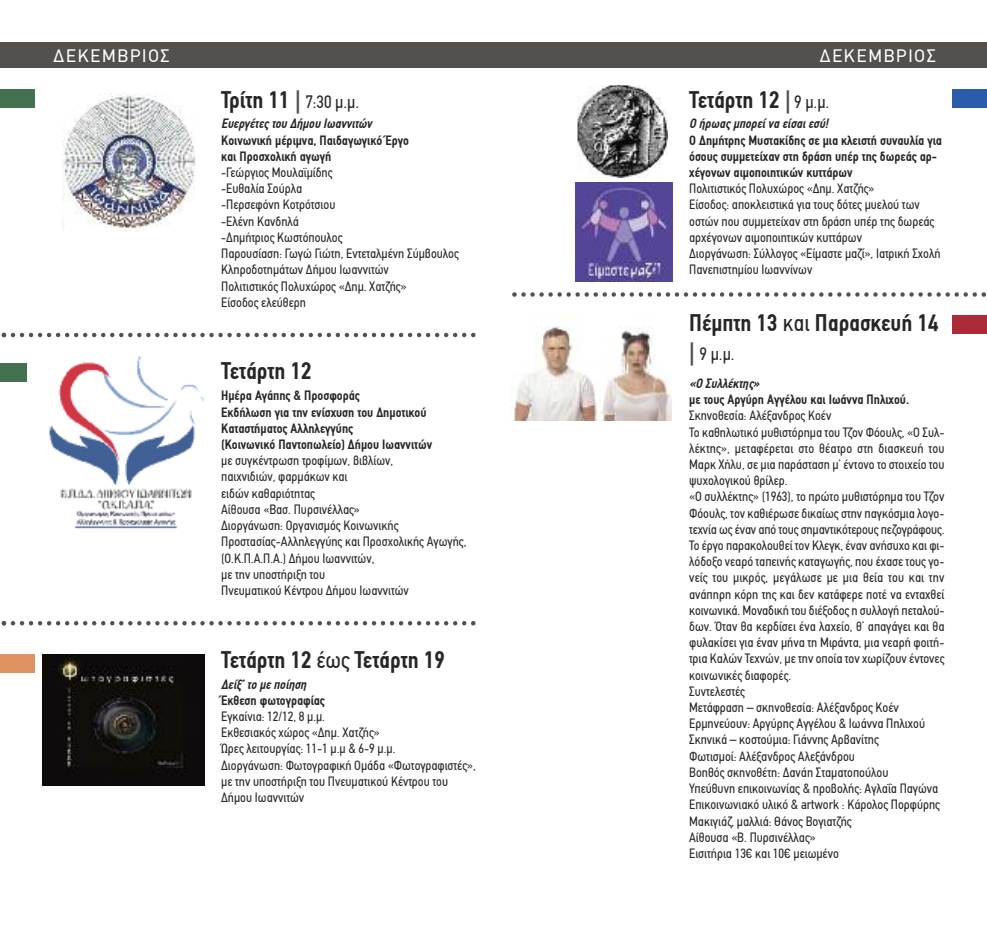
<style>
.page{position:relative;width:987px;height:936px;background:#fff}
.page>*{position:absolute;margin:0;border:0;box-sizing:border-box;transform-origin:0 0}
.t1{font:700 24px "PF Din Text Condensed";color:#272627}
.t2{font:18px "PF Din Text Condensed";color:#272627}
.t3{font:18px "PF Din Text";letter-spacing:.1em;color:#fff}
.t4{font:13.5px/16.2px "PF Din Text Condensed";color:#272627}
.t5{font:700 13.5px/16.2px "PF Din Text Condensed";color:#272627}
.t6{font:italic 700 13.5px "PF Din Text Condensed";color:#272627}
.s1{font-weight:700;font-size:24px}
.s2{font-weight:700;font-size:24px;color:#53504e}
.s3{font-weight:400}
.s4{color:#53504e}
.s5{font-weight:400;font-size:18px}
</style>
<div class="page">
<svg style="left:512px;top:292px;width:474px;height:5px"></svg>
<div style="left:952px;top:316px;width:34px;height:18px;background:#ad2a39"></div>
<div style="left:952px;top:89px;width:34px;height:19px;background:#295ba7"></div>
<div style="left:0;top:43px;width:493px;height:25px;background:#53504e"></div>
<div style="left:493px;top:43px;width:493px;height:25px;background:#53504e"></div>
<div style="left:0;top:89px;width:34px;height:18px;background:#43704e"></div>
<div style="left:0;top:363px;width:34px;height:18px;background:#43704e"></div>
<div style="left:0;top:654px;width:34px;height:18px;background:#e09361"></div>
<img style="left:510px;top:315px;width:161px;height:105px">
<svg style="left:2px;top:333px;width:473px;height:4px"></svg>
<svg style="left:2px;top:621px;width:473px;height:4px"></svg>
<img style="left:43px;top:655px;width:161px;height:130px">
<img style="left:575px;top:183px;width:97px;height:98px">
<img style="left:577px;top:85px;width:90px;height:93px">
<img style="left:63px;top:93px;width:132px;height:138px">
<img style="left:28px;top:356px;width:176px;height:173px">
<h2 class="t3" style="left:54px;top:48px;width:118px">ΔΕΚΕΜΒΡΙΟΣ</h2>
<h2 class="t3" style="left:819px;top:48px;width:118px">ΔΕΚΕΜΒΡΙΟΣ</h2>
<h2 class="t2" style="left:221px;top:91px;width:139px"><span class="s1">Τρίτη 11</span> <span class="s2">|</span> 7:30 μ.μ.</h2>
<p class="t6" style="left:221px;top:116px;width:152px">Ευεργέτες του Δήμου Ιωαννιτών</p>
<p class="t5" style="left:221px;top:132px;width:189px">Κοινωνική μέριμνα, ΠαιδαγωγικόΈργο και Προσχολική αγωγή</p>
<p class="t4" style="left:221px;top:164px;width:239px">-Γεώργιος Μουλαϊμίδης<br>-Ευθαλία Σούρλα<br>-Περσεφόνη Κοτρότσιου<br>-Ελένη Κανδηλά<br>-Δημήτριος Κωστόπουλος<br>Παρουσίαση: Γωγώ Γιώτη, Εντεταλμένη Σύμβουλος<br>Κληροδοτημάτων Δήμου Ιωαννιτών<br>Πολιτιστικός Πολυχώρος «Δημ. Χατζής»<br>Είσοδος ελεύθερη</p>
<h1 class="t1" style="left:221px;top:357px;width:92px">Τετάρτη 12</h1>
<p class="t5" style="left:221px;top:387px;width:212px">Ημέρα Αγάπης &amp; Προσφοράς<br>Εκδήλωση για την ενίσχυση του Δημοτικού Καταστήματος Αλληλεγγύης<br>(Κοινωνικό Παντοπωλείο) Δήμου Ιωαννιτών</p>
<p class="t4" style="left:221px;top:452px;width:247px">με συγκέντρωση τροφίμων, βιβλίων,<br>παιχνιδιών, φαρμάκων και<br>ειδών καθαριότητας<br>Αίθουσα «Βασ. Πυρσινέλλας»<br>Διοργάνωση: Οργανισμός Κοινωνικής<br>Προστασίας-Αλληλεγγύης και Προσχολικής Αγωγής, (Ο.Κ.Π.Α.Π.Α.) Δήμου Ιωαννιτών,<br>με την υποστήριξη του<br>Πνευματικού Κέντρου Δήμου Ιωαννιτών</p>
<h1 class="t1" style="left:221px;top:645px;width:225px">Τετάρτη 12 <span class="s3">έως</span> Τετάρτη 19</h1>
<p class="t6" style="left:221px;top:676px;width:87px">Δείξ’ το με ποίηση</p>
<p class="t5" style="left:221px;top:692px;width:105px">Έκθεση φωτογραφίας</p>
<p class="t4" style="left:221px;top:708px;width:256px">Εγκαίνια: 12/12, 8 μ.μ.<br>Εκθεσιακός χώρος «Δημ. Χατζής»<br>Ώρες λειτουργίας: 11-1 μ.μ &amp; 6-9 μ.μ.<br>Διοργάνωση: Φωτογραφική Ομάδα «Φωτογραφιστές», με την υποστήριξη του Πνευματικού Κέντρου του Δήμου Ιωαννιτών</p>
<h1 class="t1" style="left:689px;top:85px;width:142px">Τετάρτη 12 <span class="s4">|</span> <span class="s5">9 μ.μ.</span></h1>
<p class="t6" style="left:689px;top:116px;width:141px">Ο ήρωας μπορεί να είσαι εσύ!</p>
<p class="t5" style="left:689px;top:132px;width:254px">Ο Δημήτρης Μυστακίδης σε μια κλειστή συναυλία για όσους συμμετείχαν στη δράση υπέρ της δωρεάς αρ&shy;χέγονων αιμοποιητικών κυττάρων</p>
<p class="t4" style="left:689px;top:181px;width:253px">Πολιτιστικός Πολυχώρος «Δημ. Χατζής»<br>Είσοδος: αποκλειστικά για τους δότες μυελού των οστών που συμμετείχαν στη δράση υπέρ της δωρεάς αρχέγονων αιμοποιητικών κυττάρων<br>Διοργάνωση: Σύλλογος «Είμαστε μαζί», Ιατρική Σχολή Πανεπιστημίου Ιωαννίνων</p>
<h1 class="t1" style="left:689px;top:308px;width:251px">Πέμπτη 13 <span class="s3">και</span> Παρασκευή 14</h1>
<h2 class="t2" style="left:689px;top:343px;width:47px"><span class="s2">|</span> 9 μ.μ.</h2>
<p class="t6" style="left:689px;top:375px;width:72px">«Ο Συλλέκτης»</p>
<p class="t5" style="left:689px;top:391px;width:221px">με τους Αργύρη Αγγέλου και Ιωάννα Πηλιχού.</p>
<p class="t4" style="left:689px;top:407px;width:257px">Σκηνοθεσία: Αλέξανδρος Κοέν<br>Το καθηλωτικό μυθιστόρημα του Τζον Φόουλς, «Ο Συλ&shy;λέκτης», μεταφέρεται στο θέατρο στη διασκευή του Μαρκ Χήλυ, σε μια παράσταση μ’ έντονο το στοιχείο του ψυχολογικού θρίλερ.<br>«O συλλέκτης» (1963), το πρώτο μυθιστόρημα του Τζον Φόουλς, τον καθιέρωσε δικαίως στην παγκόσμια λογο&shy;τεχνία ως έναν από τους σημαντικότερους πεζογράφους.<br>Το έργο παρακολουθεί τον Κλεγκ, έναν ανήσυχο και φι&shy;λόδοξο νεαρό ταπεινής καταγωγής, που έχασε τους γο&shy;νείς του μικρός, μεγάλωσε με μια θεία του και την ανάπηρη κόρη της και δεν κατάφερε ποτέ να ενταχθεί κοινωνικά. Μοναδική του διέξοδος η συλλογή πεταλού&shy;δων. Όταν θα κερδίσει ένα λαχείο, θ’ απαγάγει και θα φυλακίσει για έναν μήνα τη Μιράντα, μια νεαρή φοιτή&shy;τρια Καλών Τεχνών, με την οποία τον χωρίζουν έντονες κοινωνικές διαφορές.<br>Συντελεστές<br>Μετάφραση – σκηνοθεσία: Αλέξανδρος Κοέν Ερμηνεύουν: Αργύρης Αγγέλου &amp; Ιωάννα Πηλιχού Σκηνικά – κοστούμια: Γιάννης Αρβανίτης<br>Φωτισμοί: Αλέξανδρος Αλεξάνδρου<br>Βοηθός σκηνοθέτη: Δανάη Σταματοπούλου<br>Υπεύθυνη επικοινωνίας &amp; προβολής: Αγλαΐα Παγώνα Επικοινωνιακό υλικό &amp; artwork : Κάρολος Πορφύρης Μακιγιάζ, μαλλιά: Θάνος Βογιατζής<br>Αίθουσα «Β. Πυρσινέλλας»<br>Εισιτήρια 13€ και 10€ μειωμένο</p>
</div>
